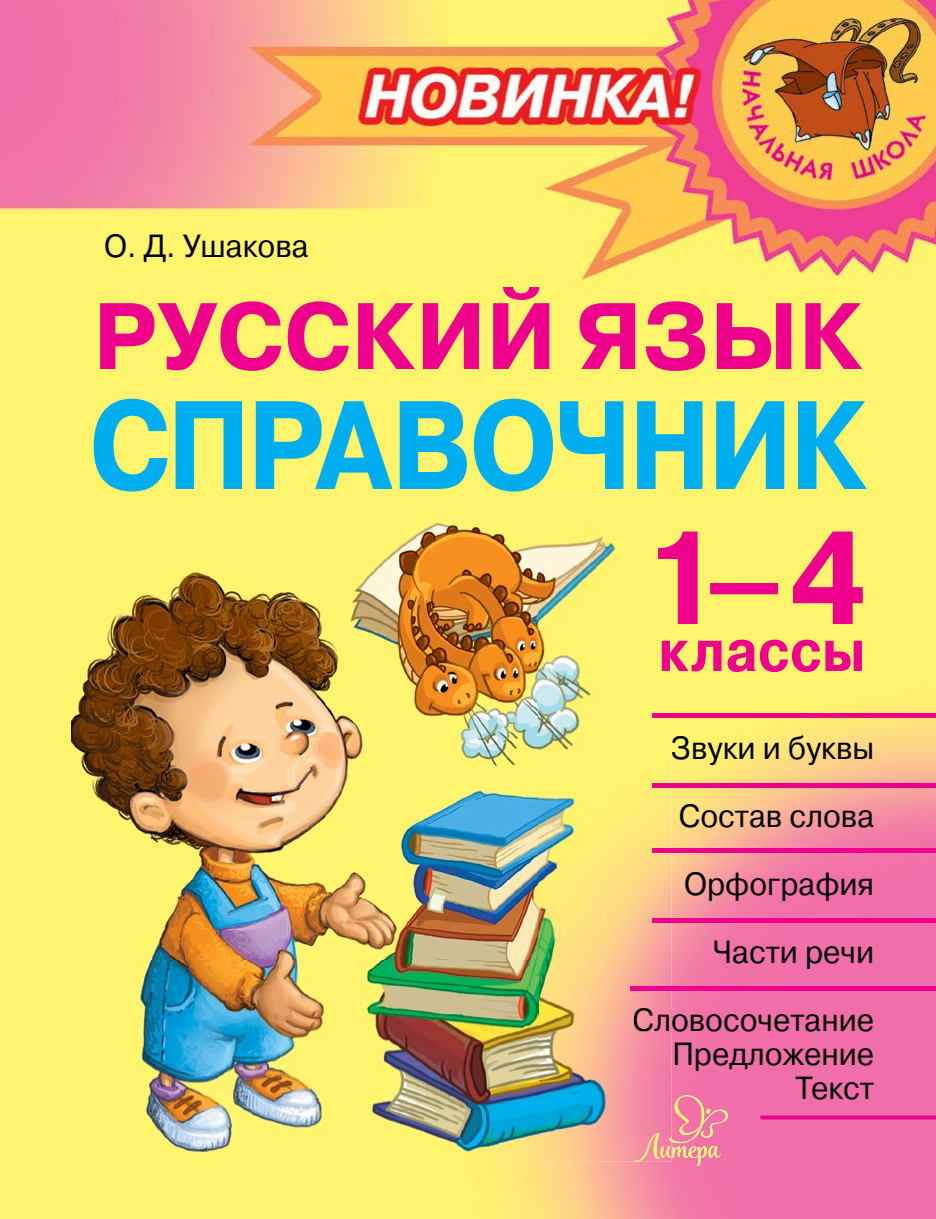
<style>
.page{position:relative;width:936px;height:1219px;background:#fff}
.page>*{position:absolute;margin:0;border:0;box-sizing:border-box;transform-origin:0 0}
.t1{font:700 125.4px "Pragmatica C";letter-spacing:-.03em;color:#00aeef;scale:.89 1}
.t2{font:700 94px "Pragmatica C";color:#ec008c}
.t3{font:32px/68px "Pragmatica C";color:#000;text-align:right;scale:.95 1}
</style>
<div class="page">
<img style="left:0;top:0;width:935px;height:1219px">
<div style="left:84px;top:268px;width:811px;height:119px;background:#fff56d"></div>
<hr style="left:653px;top:714px;width:282px;height:4px;background:#ec008c">
<hr style="left:653px;top:783px;width:282px;height:4px;background:#ec008c">
<hr style="left:630px;top:986px;width:305px;height:4px;background:#ec008c">
<svg style="left:760px;top:1115px;width:175px;height:4px"></svg>
<hr style="left:653px;top:849px;width:282px;height:4px;background:#ec008c">
<hr style="left:653px;top:918px;width:282px;height:4px;background:#ec008c">
<img style="left:71px;top:495px;width:600px;height:666px">
<svg style="left:634px;top:1091px;width:98px;height:75px;background:#f38aa2"></svg>
<img style="left:633px;top:1008px;width:38px;height:23px">
<img style="left:653px;top:714px;width:18px;height:4px">
<img style="left:653px;top:783px;width:18px;height:4px">
<img style="left:630px;top:986px;width:41px;height:4px">
<img style="left:653px;top:849px;width:18px;height:4px">
<img style="left:653px;top:918px;width:18px;height:4px">
<svg style="left:661px;top:640px;width:200px;height:32px;background:#f4747d"></svg>
<svg style="left:658px;top:531px;width:204px;height:93px;background:#f8a577"></svg>
<p class="t3" style="left:104px;top:212px;width:217px">О. Д. Ушакова</p>
<h2 class="t2" style="left:93px;top:285px;width:769px">РУССКИЙ ЯЗЫК</h2>
<h1 class="t1" style="left:89px;top:376px;width:874px">СПРАВОЧНИК</h1>
<p class="t3" style="left:632px;top:714px;width:256px">Звуки и буквы<br>Состав слова<br>Орфография<br>Части речи<br>Словосочетание</p>
<p class="t3" style="left:672px;top:1037px;width:214px;line-height:34px">Предложение<br>Текст</p>
</div>
